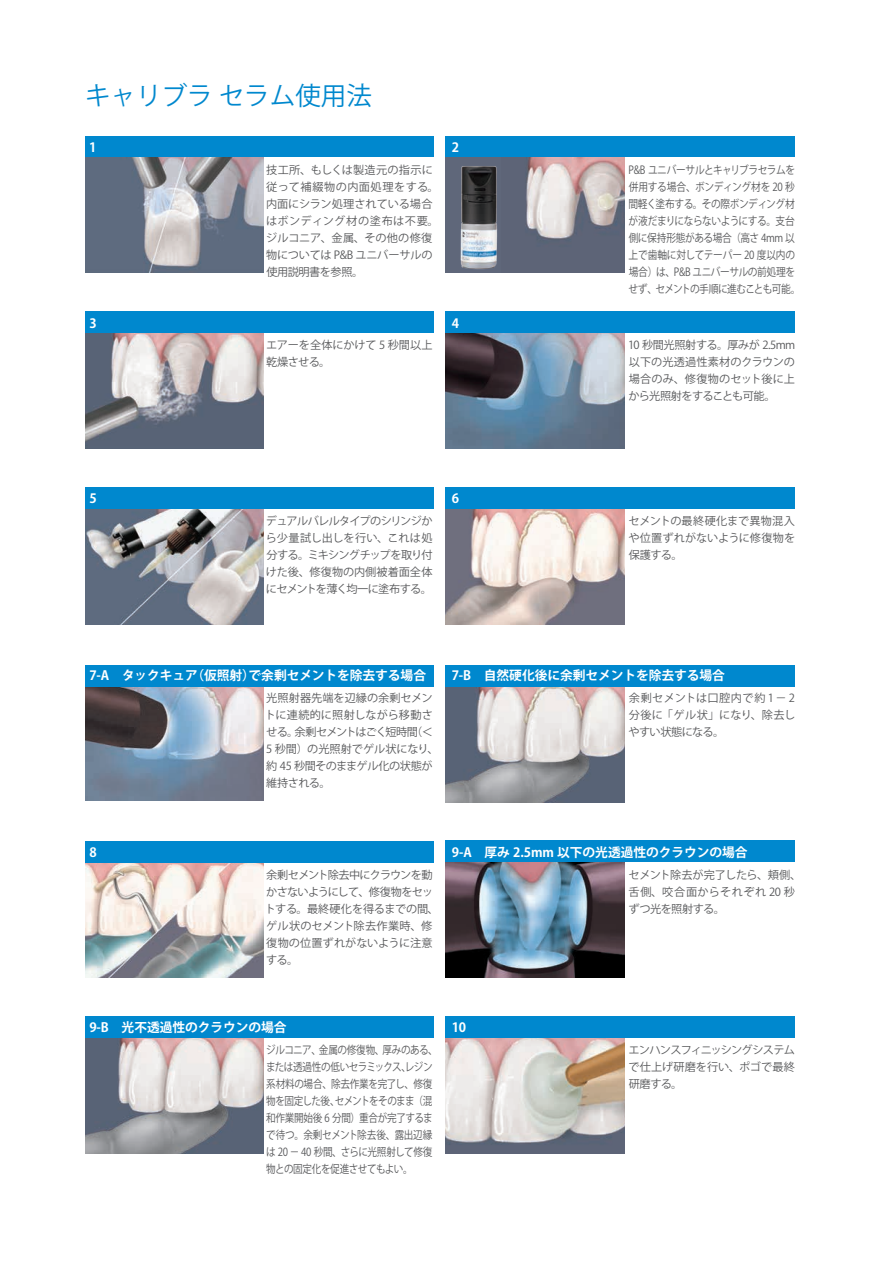
<style>
.page{position:relative;width:881px;height:1263px;background:#fff}
.page>*{position:absolute;margin:0;border:0;box-sizing:border-box;transform-origin:0 0}
.t1{font:25.5px "Koz Go Pro";color:#0088ce}
.t2{font:700 12.75px "Koz Go Pro";letter-spacing:-.005em;color:#fff}
.t3{font:11.1px/17px "Koz Go Pro";letter-spacing:-.03em;color:#57585a;text-align:justify}
.t4{font:11.1px/17px "Koz Go Pro";letter-spacing:-.03em;color:#57585a;scale:.87 1}
.t5{font:11.1px/17px "Koz Go Pro";letter-spacing:-.03em;color:#57585a;scale:.86 1}
.t6{font:11.1px/17px "Koz Go Pro";letter-spacing:.01em;color:#57585a}
</style>
<div class="page">
<img style="left:500px;top:157px;width:124px;height:116px">
<div style="left:445px;top:156px;width:55px;height:117px;background:#5f677a"></div>
<img style="left:460px;top:162px;width:41px;height:111px">
<img style="left:445px;top:333px;width:179px;height:116px">
<img style="left:85px;top:508px;width:178px;height:116px">
<img style="left:445px;top:508px;width:179px;height:116px">
<img style="left:85px;top:157px;width:178px;height:116px">
<img style="left:85px;top:333px;width:178px;height:116px">
<img style="left:445px;top:862px;width:179px;height:116px">
<img style="left:85px;top:1038px;width:178px;height:116px">
<img style="left:445px;top:1038px;width:179px;height:115px">
<img style="left:85px;top:686px;width:178px;height:114px">
<img style="left:445px;top:687px;width:179px;height:115px">
<img style="left:85px;top:862px;width:178px;height:116px">
<div style="left:85px;top:136px;width:348px;height:21px;background:#0088ce"></div>
<div style="left:445px;top:136px;width:349px;height:21px;background:#0088ce"></div>
<div style="left:85px;top:312px;width:348px;height:21px;background:#0088ce"></div>
<div style="left:445px;top:487px;width:349px;height:21px;background:#0088ce"></div>
<div style="left:445px;top:312px;width:349px;height:21px;background:#0088ce"></div>
<div style="left:85px;top:487px;width:348px;height:21px;background:#0088ce"></div>
<div style="left:85px;top:665px;width:348px;height:21px;background:#0088ce"></div>
<div style="left:445px;top:665px;width:349px;height:22px;background:#0088ce"></div>
<div style="left:85px;top:841px;width:348px;height:21px;background:#0088ce"></div>
<div style="left:445px;top:841px;width:349px;height:21px;background:#0088ce"></div>
<div style="left:85px;top:1016px;width:348px;height:22px;background:#0088ce"></div>
<div style="left:445px;top:1016px;width:349px;height:22px;background:#0088ce"></div>
<p class="t1" style="left:85px;top:80px;width:288px">キャリブラ セラム使用法</p>
<p class="t2" style="left:89px;top:139px;width:9px">1</p>
<p class="t2" style="left:451px;top:139px;width:9px">2</p>
<p class="t6" style="left:266px;top:161px;width:174px">技工所、もしくは製造元の指示に従って補綴物の内面処理をする。内面にシラン処理されている場合はボンディング材の塗布は不要。ジルコニア、金属、その他の修復物については P&amp;B ユニバーサルの使用説明書を参照。</p>
<p class="t4" style="left:628px;top:161px;width:199px">P&amp;B ユニバーサルとキャリブラセラムを併用する場合、ボンディング材を 20 秒間軽く塗布する。その際ボンディング材が液だまりにならないようにする。支台側に保持形態がある場合（高さ 4mm 以上で歯軸に対してテーパー 20 度以内の場合）は、P&amp;B ユニバーサルの前処理をせず、セメントの手順に進むことも可能。</p>
<p class="t2" style="left:89px;top:315px;width:9px">3</p>
<p class="t2" style="left:451px;top:315px;width:9px">4</p>
<p class="t3" style="left:266px;top:336px;width:168px">エアーを全体にかけて 5 秒間以上乾燥させる。</p>
<p class="t3" style="left:628px;top:336px;width:168px">10 秒間光照射する。厚みが 2.5mm以下の光透過性素材のクラウンの場合のみ、修復物のセット後に上から光照射をすることも可能。</p>
<p class="t2" style="left:89px;top:490px;width:9px">5</p>
<p class="t3" style="left:265px;top:513px;width:168px">デュアルバレルタイプのシリンジから少量試し出しを行い、これは処分する。ミキシングチップを取り付けた後、修復物の内側被着面全体にセメントを薄く均一に塗布する。</p>
<p class="t2" style="left:451px;top:490px;width:9px">6</p>
<p class="t3" style="left:628px;top:513px;width:168px">セメントの最終硬化まで異物混入や位置ずれがないように修復物を保護する。</p>
<p class="t2" style="left:89px;top:667px;width:338px">7-A　タックキュア（仮照射）で余剰セメントを除去する場合</p>
<p class="t3" style="left:265px;top:690px;width:175px;text-align:left">光照射器先端を辺縁の余剰セメントに連続的に照射しながら移動させる。余剰セメントはごく短時間（＜<br>5 秒間）の光照射でゲル状になり、約 45 秒間そのままゲル化の状態が維持される。</p>
<p class="t2" style="left:451px;top:667px;width:275px">7-B　自然硬化後に余剰セメントを除去する場合</p>
<p class="t3" style="left:628px;top:690px;width:168px">余剰セメントは口腔内で約 1－ 2分後に「ゲル状」になり、除去しやすい状態になる。</p>
<p class="t2" style="left:89px;top:844px;width:9px">8</p>
<p class="t3" style="left:265px;top:866px;width:175px;text-align:left">余剰セメント除去中にクラウンを動かさないようにして、修復物をセットする。最終硬化を得るまでの間、ゲル状のセメント除去作業時、修復物の位置ずれがないように注意する。</p>
<p class="t2" style="left:451px;top:844px;width:297px">9-A　厚み 2.5mm 以下の光透過性のクラウンの場合</p>
<p class="t3" style="left:628px;top:866px;width:174px;text-align:left">セメント除去が完了したら、頬側、舌側、咬合面からそれぞれ 20 秒ずつ光を照射する。</p>
<p class="t2" style="left:89px;top:1019px;width:199px">9-B　光不透過性のクラウンの場合</p>
<p class="t5" style="left:266px;top:1042px;width:201px">ジルコニア、金属の修復物、厚みのある、または透過性の低いセラミックス、レジン系材料の場合、除去作業を完了し、修復物を固定した後、セメントをそのまま（混和作業開始後 6 分間）重合が完了するまで待つ。余剰セメント除去後、露出辺縁は 20 － 40 秒間、さらに光照射して修復物との固定化を促進させてもよい。</p>
<p class="t2" style="left:451px;top:1019px;width:16px">10</p>
<p class="t3" style="left:628px;top:1042px;width:168px">エンハンスフィニッシングシステムで仕上げ研磨を行い、ポゴで最終研磨する。</p>
</div>
